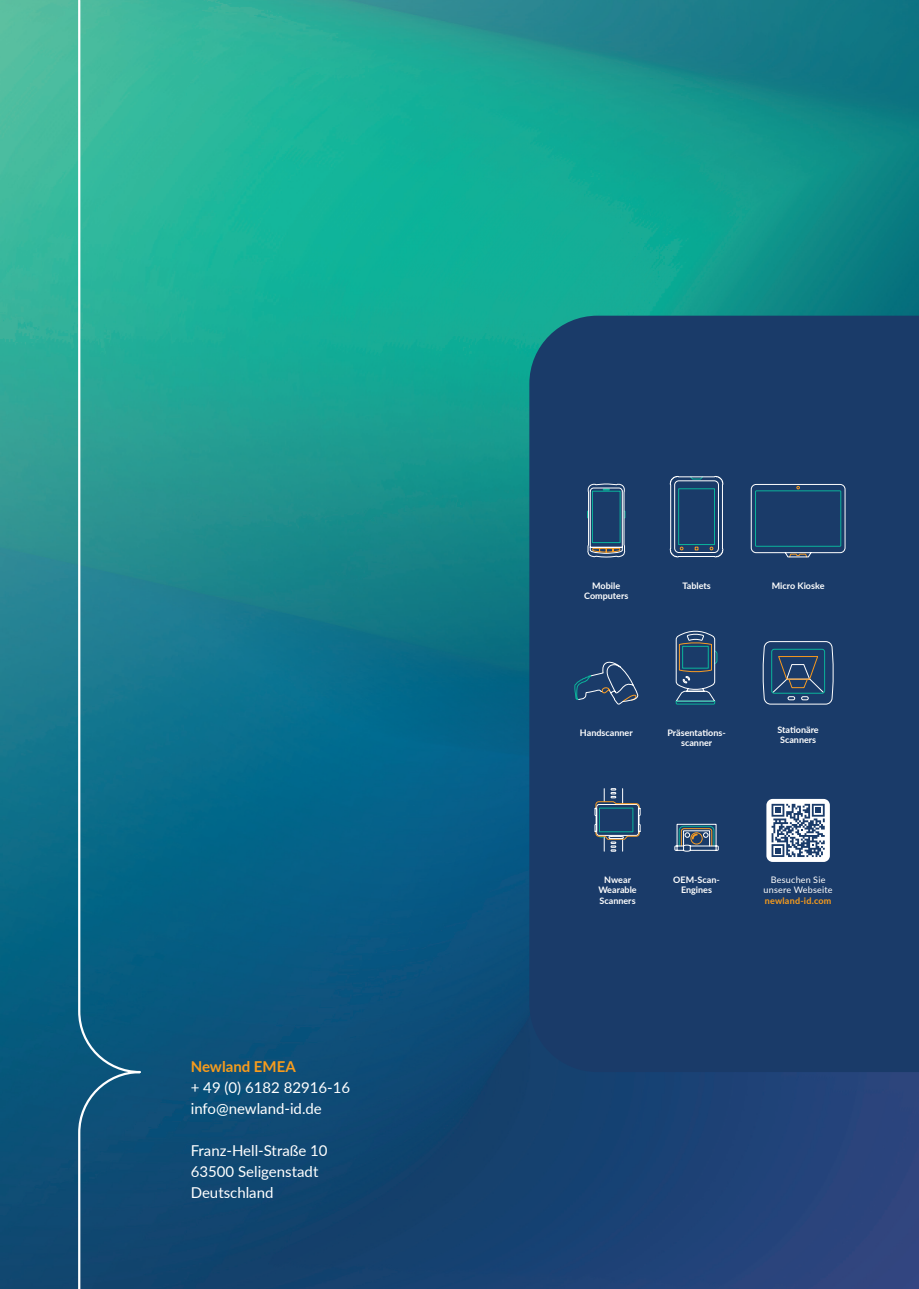
<style>
.page{position:relative;width:919px;height:1289px;background:#fff}
.page>*{position:absolute;margin:0;border:0;box-sizing:border-box;transform-origin:0 0}
.t1{font:15px/21px "Lato";color:#fff}
.t2{font:700 15px "Lato";color:#f89c1c}
.t3{font:700 9px/10.5px "Lato";color:#fff;text-align:center}
.t4{font:9px/10.5px "Lato";letter-spacing:.025em;color:#fff;text-align:center}
.t5{font:700 9px "Lato";letter-spacing:.025em;color:#f89c1c}
</style>
<div class="page">
<img style="left:0;top:0;width:918px;height:1288px">
<div style="left:529px;top:316px;width:389px;height:756px;background:#1a3b69"></div>
<svg style="left:77px;top:0;width:65px;height:1288px;background:#1f848d"></svg>
<div style="left:766px;top:799px;width:63px;height:63px;background:#fff;border-radius:6px"></div>
<svg style="left:586px;top:483px;width:40px;height:74px;background:#3f6080"></svg>
<svg style="left:669px;top:476px;width:54px;height:81px;background:#36557b"></svg>
<div style="left:678px;top:488px;width:36px;height:57px;border:1px solid #0bb39b"></div>
<svg style="left:750px;top:484px;width:95px;height:73px;background:#244871"></svg>
<svg style="left:574px;top:660px;width:65px;height:45px;background:#2c4c73"></svg>
<svg style="left:675px;top:630px;width:42px;height:74px;background:#385877"></svg>
<svg style="left:762px;top:641px;width:72px;height:63px;background:#305173"></svg>
<svg style="left:594px;top:788px;width:47px;height:63px;background:#3a5879"></svg>
<svg style="left:674px;top:823px;width:44px;height:28px"></svg>
<svg style="left:771px;top:803px;width:53px;height:54px"></svg>
<h1 class="t2" style="left:191px;top:1055px;width:107px">Newland EMEA</h1>
<h1 class="t1" style="left:191px;top:1076px;width:161px">+ 49 (0) 6182 82916-16 info@newland-id.de</h1>
<h1 class="t1" style="left:191px;top:1139px;width:138px">Franz-Hell-Straße 10<br>63500 Seligenstadt<br>Deutschland</h1>
<p class="t3" style="left:584px;top:580px;width:46px">Mobile<br>Computers</p>
<p class="t3" style="left:682px;top:580px;width:30px">Tablets</p>
<p class="t3" style="left:771px;top:580px;width:54px">Micro Kioske</p>
<p class="t3" style="left:580px;top:727px;width:54px">Handscanner</p>
<p class="t3" style="left:667px;top:727px;width:60px">Präsentations&shy;scanner</p>
<p class="t3" style="left:777px;top:723px;width:43px;text-align:left">Stationäre<br>Scanners</p>
<p class="t3" style="left:598px;top:874px;width:40px">Nwear<br>Wearable<br>Scanners</p>
<p class="t3" style="left:673px;top:874px;width:48px">OEM-Scan-<br>Engines</p>
<p class="t4" style="left:763px;top:874px;width:71px">Besuchen Sie unsere Webseite</p>
<p class="t5" style="left:764px;top:894px;width:68px">newland-id.com</p>
</div>
